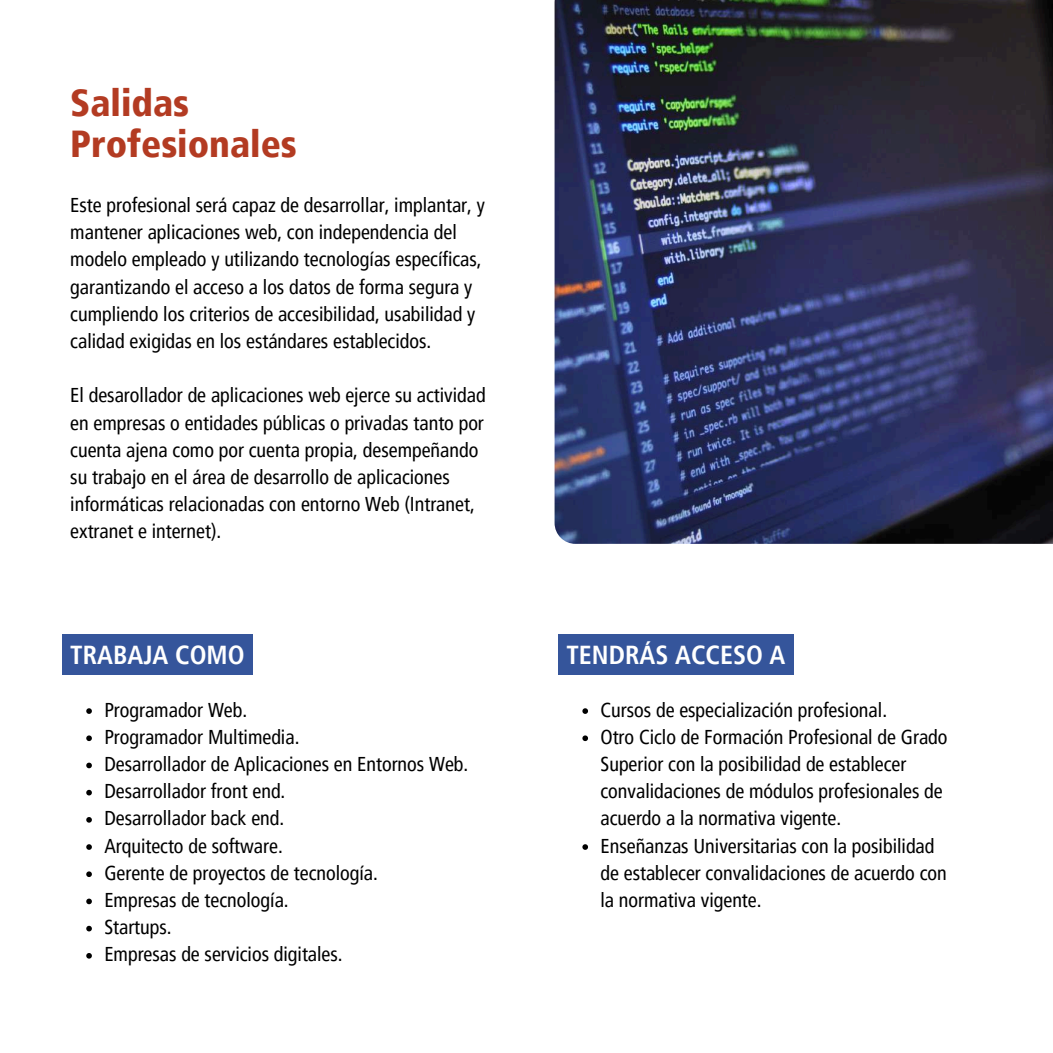
<style>
.page{position:relative;width:1053px;height:1053px;background:#fff}
.page>*{position:absolute;margin:0;border:0;box-sizing:border-box;transform-origin:0 0}
.t1{font:900 condensed 37.5px/41.2px "Frutiger LT Pro";color:#b33b22}
.t2{font:700 condensed 26px "Frutiger LT Pro";color:#fff}
.t3{font:condensed 20px/27.2px "Frutiger LT Pro";color:#000}
</style>
<div class="page">
<div style="left:62px;top:634px;width:191px;height:41px;background:#35559b"></div>
<div style="left:558px;top:634px;width:235px;height:41px;background:#35559b"></div>
<svg style="left:86px;top:708px;width:6px;height:6px"></svg>
<svg style="left:86px;top:735px;width:6px;height:6px"></svg>
<svg style="left:86px;top:763px;width:6px;height:5px"></svg>
<svg style="left:86px;top:790px;width:6px;height:5px"></svg>
<svg style="left:86px;top:817px;width:6px;height:6px"></svg>
<svg style="left:86px;top:844px;width:6px;height:6px"></svg>
<svg style="left:86px;top:871px;width:6px;height:6px"></svg>
<svg style="left:86px;top:898px;width:6px;height:6px"></svg>
<svg style="left:86px;top:926px;width:6px;height:5px"></svg>
<svg style="left:86px;top:953px;width:6px;height:5px"></svg>
<svg style="left:582px;top:708px;width:6px;height:6px"></svg>
<svg style="left:582px;top:735px;width:6px;height:6px"></svg>
<svg style="left:582px;top:844px;width:6px;height:6px"></svg>
<img style="left:554px;top:0;width:498px;height:543px">
<h1 class="t1" style="left:70px;top:82px;width:228px">Salidas<br>Profesionales</h1>
<p class="t3" style="left:70px;top:191px;width:416px">Este profesional será capaz de desarrollar, implantar, y mantener aplicaciones web, con independencia del modelo empleado y utilizando tecnologías específicas, garantizando el acceso a los datos de forma segura y cumpliendo los criterios de accesibilidad, usabilidad y calidad exigidas en los estándares establecidos.</p>
<p class="t3" style="left:70px;top:382px;width:417px">El desarollador de aplicaciones web ejerce su actividad en empresas o entidades públicas o privadas tanto por cuenta ajena como por cuenta propia, desempeñando su trabajo en el área de desarrollo de aplicaciones informáticas relacionadas con entorno Web (Intranet, extranet e internet).</p>
<h2 class="t2" style="left:70px;top:639px;width:176px">TRABAJA COMO</h2>
<h2 class="t2" style="left:566px;top:639px;width:220px">TENDRÁS ACCESO A</h2>
<p class="t3" style="left:104px;top:696px;width:365px">Programador Web.<br>Programador Multimedia.<br>Desarrollador de Aplicaciones en Entornos Web.<br>Desarrollador front end.<br>Desarrollador back end.<br>Arquitecto de software.<br>Gerente de proyectos de tecnología.<br>Empresas de tecnología.<br>Startups.<br>Empresas de servicios digitales.</p>
<p class="t3" style="left:600px;top:696px;width:348px">Cursos de especialización profesional.<br>Otro Ciclo de Formación Profesional de Grado Superior con la posibilidad de establecer convalidaciones de módulos profesionales de acuerdo a la normativa vigente.<br>Enseñanzas Universitarias con la posibilidad de establecer convalidaciones de acuerdo con la normativa vigente.</p>
</div>
